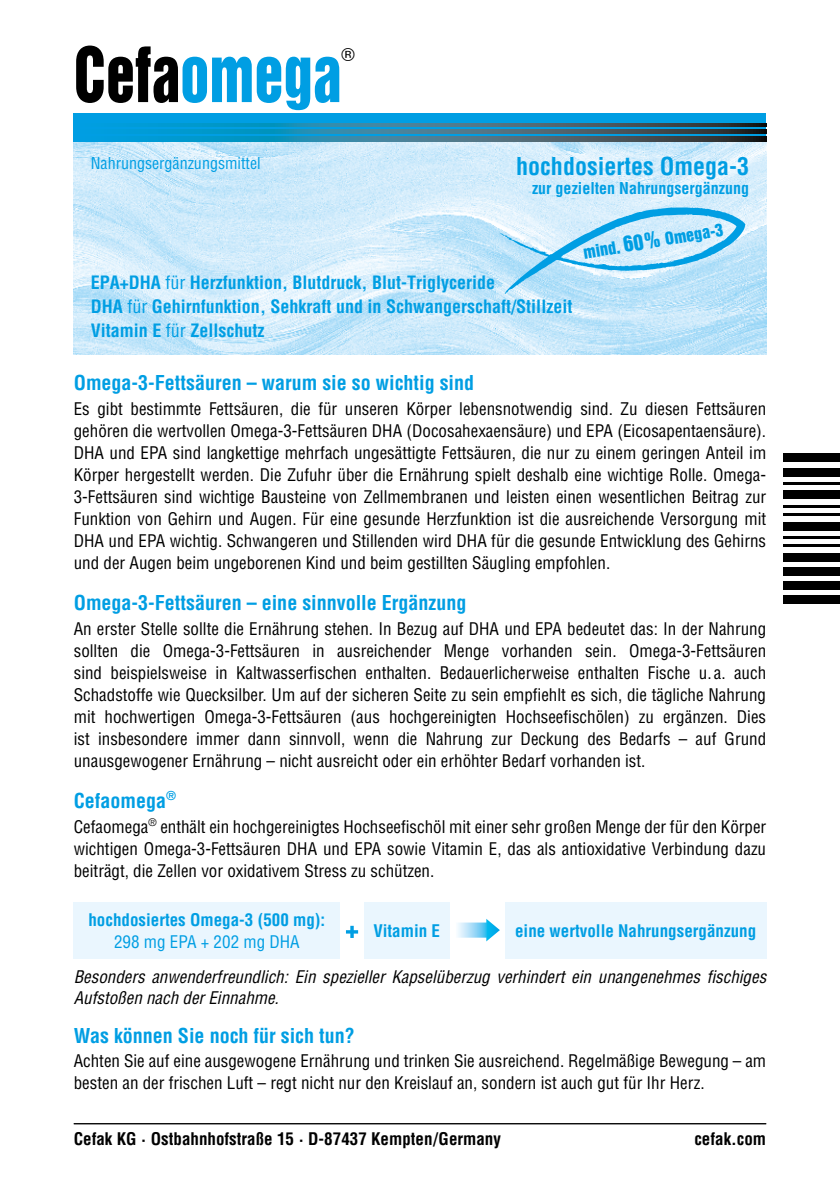
<style>
.page{position:relative;width:840px;height:1191px;background:#fff}
.page>*{position:absolute;margin:0;border:0;box-sizing:border-box;transform-origin:0 0}
.t1{font:69.6px "Helvetica Inserat";color:#009ee3;scale:.83 1}
.t2{font:700 condensed 24px "Helvetica";color:#009ee3}
.t3{font:700 condensed 20px "Helvetica";color:#009ee3}
.t4{font:700 condensed 18px/24px "Helvetica";color:#009ee3}
.t5{font:18px "Helvetica";color:#000}
.t6{font:condensed 17px/22px "Helvetica";color:#000;text-align:justify}
.t7{font:italic condensed 17px/20.4px "Helvetica";color:#000}
.t8{font:700 condensed 17px "Helvetica";color:#009ee3}
.t9{font:700 condensed 17px "Helvetica";color:#000}
.t10{font:condensed 17px "Helvetica";color:#009ee3}
.t11{font:700 condensed 16px "Helvetica";color:#009ee3}
.t12{font:condensed 16px "Helvetica";color:#009ee3}
.t13{font:16px "Helvetica Inserat";color:#009ee3}
.s1{color:#000}
.s2{font-size:20px}
.s3{font-weight:400}
</style>
<div class="page">
<img style="left:74px;top:142px;width:691px;height:212px">
<div style="left:364px;top:901px;width:85px;height:57px;background:#eaf6fe"></div>
<div style="left:505px;top:901px;width:260px;height:57px;background:#eaf6fe"></div>
<div style="left:74px;top:901px;width:266px;height:57px;background:#eaf6fe"></div>
<svg style="left:346px;top:925px;width:12px;height:13px"></svg>
<svg style="left:457px;top:919px;width:42px;height:22px"></svg>
<div style="left:74px;top:113px;width:691px;height:29px;background:#009ee3"></div>
<svg style="left:134px;top:136px;width:631px;height:6px;background:#327187"></svg>
<svg style="left:134px;top:129px;width:631px;height:4px;background:#327187"></svg>
<svg style="left:134px;top:123px;width:631px;height:3px;background:#327187"></svg>
<svg style="left:499px;top:207px;width:246px;height:87px;background:#b1dff7"></svg>
<hr style="left:74px;top:1123px;width:691px;height:1px;background:#000">
<div style="left:782px;top:454px;width:57px;height:8px;background:#000"></div>
<div style="left:782px;top:468px;width:57px;height:8px;background:#000"></div>
<hr style="left:782px;top:482px;width:57px;height:3px;background:#000">
<div style="left:782px;top:490px;width:57px;height:9px;background:#000"></div>
<hr style="left:782px;top:505px;width:57px;height:2px;background:#000">
<hr style="left:782px;top:513px;width:57px;height:3px;background:#000">
<div style="left:782px;top:522px;width:57px;height:8px;background:#000"></div>
<hr style="left:782px;top:536px;width:57px;height:3px;background:#000">
<hr style="left:782px;top:544px;width:57px;height:3px;background:#000">
<div style="left:782px;top:553px;width:57px;height:8px;background:#000"></div>
<div style="left:782px;top:567px;width:57px;height:8px;background:#000"></div>
<div style="left:782px;top:581px;width:57px;height:9px;background:#000"></div>
<div style="left:782px;top:595px;width:57px;height:9px;background:#000"></div>
<h1 class="t1" style="left:74px;top:33px;width:324px"><span class="s1">CEFA</span>OMEGA</h1>
<p class="t5" style="left:341px;top:41px;width:15px">®</p>
<p class="t12" style="left:91px;top:153px;width:171px">Nahrungsergänzungsmittel</p>
<h2 class="t2" style="left:516px;top:151px;width:234px">hochdosiertes Omega-3</h2>
<p class="t11" style="left:531px;top:178px;width:218px">zur gezielten Nahrungsergänzung</p>
<p class="t13" style="left:581px;top:244px;width:143px;rotate:-10deg">MIND. <span class="s2">60%</span> OMEGA-3</p>
<p class="t4" style="left:91px;top:270px;width:483px">EPA+DHA <span class="s3">für</span> Herzfunktion, Blutdruck, Blut-Triglyceride<br>DHA <span class="s3">für</span> Gehirnfunktion, Sehkraft und in Schwangerschaft/Stillzeit<br>Vitamin E <span class="s3">für</span> Zellschutz</p>
<p class="t3" style="left:74px;top:370px;width:401px">Omega-3-Fettsäuren – warum sie so wichtig sind</p>
<p class="t6" style="left:74px;top:398px;width:693px">Es gibt bestimmte Fettsäuren, die für unseren Körper lebensnotwendig sind. Zu diesen Fettsäuren gehören die wertvollen Omega-3-Fettsäuren DHA (Docosahexaensäure) und EPA (Eicosapentaensäure).<br>DHA und EPA sind langkettige mehrfach ungesättigte Fettsäuren, die nur zu einem geringen Anteil im Körper hergestellt werden. Die Zufuhr über die Ernährung spielt deshalb eine wichtige Rolle. Omega-3-Fettsäuren sind wichtige Bausteine von Zellmembranen und leisten einen wesentlichen Beitrag zur Funktion von Gehirn und Augen. Für eine gesunde Herzfunktion ist die ausreichende Versorgung mit DHA und EPA wichtig. Schwangeren und Stillenden wird DHA für die gesunde Entwicklung des Gehirns und der Augen beim ungeborenen Kind und beim gestillten Säugling empfohlen.</p>
<p class="t3" style="left:74px;top:590px;width:394px">Omega-3-Fettsäuren – eine sinnvolle Ergänzung</p>
<p class="t6" style="left:74px;top:618px;width:693px">An erster Stelle sollte die Ernährung stehen. In Bezug auf DHA und EPA bedeutet das: In der Nahrung sollten die Omega-3-Fettsäuren in ausreichender Menge vorhanden sein. Omega-3-Fettsäuren sind beispielsweise in Kaltwasserfischen enthalten. Bedauerlicherweise enthalten Fische u. a. auch Schadstoffe wie Quecksilber. Um auf der sicheren Seite zu sein empfiehlt es sich, die tägliche Nahrung mit hochwertigen Omega-3-Fettsäuren (aus hochgereinigten Hochseefischölen) zu ergänzen. Dies ist insbesondere immer dann sinnvoll, wenn die Nahrung zur Deckung des Bedarfs – auf Grund unausgewogener Ernährung – nicht ausreicht oder ein erhöhter Bedarf vorhanden ist.</p>
<p class="t3" style="left:74px;top:788px;width:104px">Cefaomega<sup>®</sup></p>
<p class="t6" style="left:74px;top:815px;width:693px">Cefaomega<sup>®</sup> enthält ein hochgereinigtes Hochseefischöl mit einer sehr großen Menge der für den Körper wichtigen Omega-3-Fettsäuren DHA und EPA sowie Vitamin E, das als antioxidative Verbindung dazu beiträgt, die Zellen vor oxidativem Stress zu schützen.</p>
<p class="t8" style="left:88px;top:909px;width:238px">hochdosiertes Omega-3 (500 mg):</p>
<p class="t10" style="left:114px;top:931px;width:187px">298 mg EPA + 202 mg DHA</p>
<p class="t7" style="left:74px;top:967px;width:693px">Besonders anwenderfreundlich: Ein spezieller Kapselüberzug verhindert ein unangenehmes fischiges<br>Aufstoßen nach der Einnahme.</p>
<p class="t8" style="left:373px;top:920px;width:68px">Vitamin E</p>
<p class="t8" style="left:515px;top:920px;width:242px">eine wertvolle Nahrungsergänzung</p>
<p class="t3" style="left:74px;top:1022px;width:282px">Was können Sie noch für sich tun?</p>
<p class="t6" style="left:74px;top:1050px;width:693px">Achten Sie auf eine ausgewogene Ernährung und trinken Sie ausreichend. Regelmäßige Bewegung – am besten an der frischen Luft – regt nicht nur den Kreislauf an, sondern ist auch gut für Ihr Herz.</p>
<p class="t9" style="left:74px;top:1128px;width:428px">Cefak KG · Ostbahnhofstraße 15 · D-87437 Kempten/Germany</p>
<p class="t9" style="left:694px;top:1128px;width:73px">cefak.com</p>
</div>
